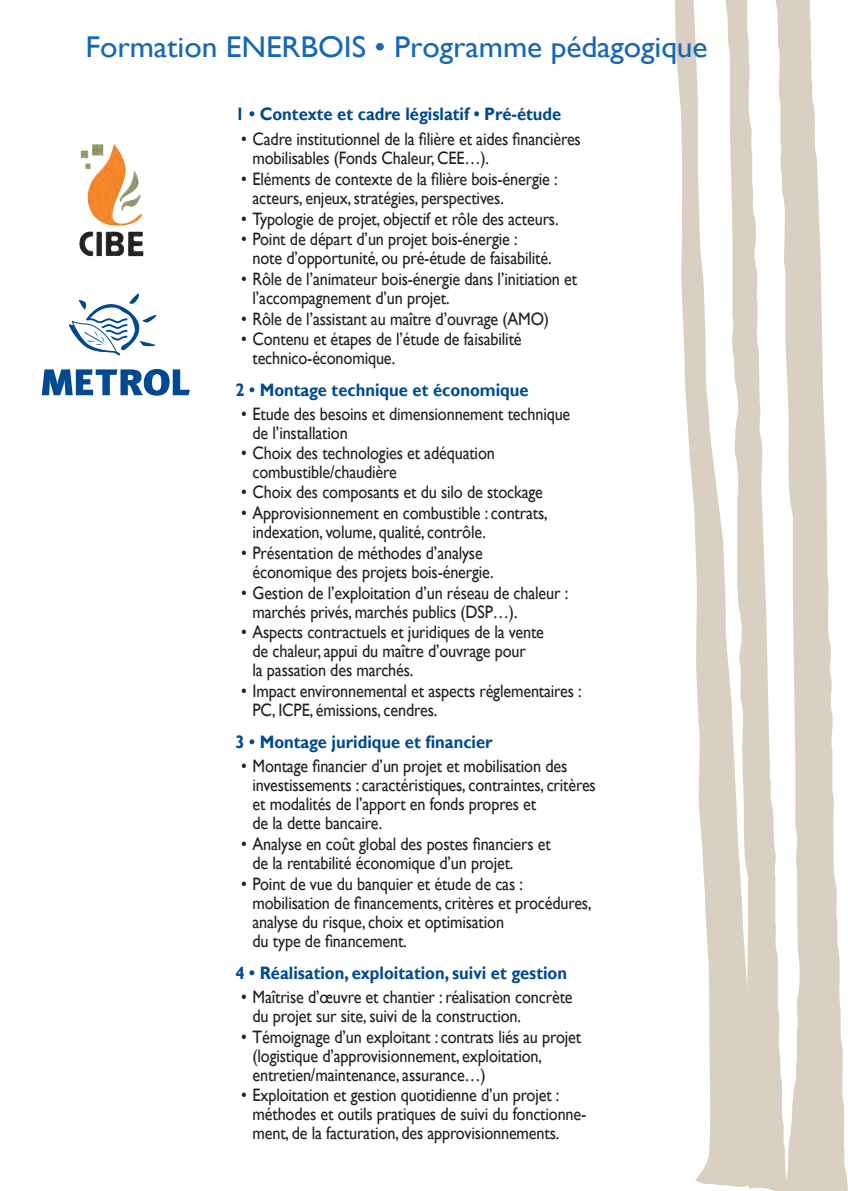
<style>
.page{position:relative;width:848px;height:1191px;background:#fff}
.page>*{position:absolute;margin:0;border:0;box-sizing:border-box;transform-origin:0 0}
.t1{font:30px "Gill Sans";letter-spacing:-.005em;color:#1768b4;scale:1.05 1}
.t2{font:18px/19px "Gill Sans";letter-spacing:-.01em;color:#231f20;scale:.9 1}
.t3{font:700 18px "Gill Sans";color:#014990;scale:.92 1}
</style>
<div class="page">
<svg style="left:674px;top:0;width:47px;height:1185px"></svg>
<svg style="left:721px;top:0;width:49px;height:1190px;fill:#dad0c1"></svg>
<svg style="left:770px;top:0;width:78px;height:1191px;fill:#dad0c1"></svg>
<img style="left:79px;top:144px;width:64px;height:112px">
<svg style="left:42px;top:369px;width:148px;height:27px"></svg>
<svg style="left:69px;top:293px;width:88px;height:63px"></svg>
<h1 class="t1" style="left:85px;top:30px;width:594px">Formation ENERBOIS • Programme pédagogique</h1>
<p class="t3" style="left:235px;top:104px;width:356px">1 • Contexte et cadre législatif • Pré-étude</p>
<p class="t2" style="left:252px;top:130px;width:366px;text-indent:-11px">• Cadre institutionnel de la filière et aides financières mobilisables (Fonds Chaleur, CEE…).</p>
<p class="t2" style="left:252px;top:170px;width:340px;text-indent:-11px">• Eléments de contexte de la filière bois-énergie : acteurs, enjeux, stratégies, perspectives.</p>
<p class="t2" style="left:241px;top:209px;width:354px">• Typologie de projet, objectif et rôle des acteurs.</p>
<p class="t2" style="left:252px;top:230px;width:334px;text-indent:-11px">• Point de départ d’un projet bois-énergie : note d’opportunité, ou pré-étude de faisabilité.</p>
<p class="t2" style="left:252px;top:270px;width:362px;text-indent:-11px">• Rôle de l’animateur bois-énergie dans l’initiation et l’accompagnement d’un projet.</p>
<p class="t2" style="left:241px;top:309px;width:343px">• Rôle de l’assistant au maître d’ouvrage (AMO)</p>
<p class="t2" style="left:252px;top:330px;width:300px;text-indent:-11px">• Contenu et étapes de l’étude de faisabilité technico-économique.</p>
<p class="t3" style="left:235px;top:379px;width:320px">2 • Montage technique et économique</p>
<p class="t2" style="left:252px;top:405px;width:355px;text-indent:-11px">• Etude des besoins et dimensionnement technique de l’installation</p>
<p class="t2" style="left:252px;top:444px;width:271px;text-indent:-11px">• Choix des technologies et adéquation combustible/chaudière</p>
<p class="t2" style="left:241px;top:483px;width:337px">• Choix des composants et du silo de stockage</p>
<p class="t2" style="left:252px;top:504px;width:329px;text-indent:-11px">• Approvisionnement en combustible : contrats, indexation, volume, qualité, contrôle.</p>
<p class="t2" style="left:252px;top:543px;width:269px;text-indent:-11px">• Présentation de méthodes d’analyse économique des projets bois-énergie.</p>
<p class="t2" style="left:252px;top:583px;width:352px;text-indent:-11px">• Gestion de l’exploitation d’un réseau de chaleur : marchés privés, marchés publics (DSP…).</p>
<p class="t2" style="left:252px;top:623px;width:325px;text-indent:-11px">• Aspects contractuels et juridiques de la vente de chaleur, appui du maître d’ouvrage pour<br>la passation des marchés.</p>
<p class="t2" style="left:252px;top:682px;width:367px;text-indent:-11px">• Impact environnemental et aspects réglementaires :<br>PC, ICPE, émissions, cendres.</p>
<p class="t3" style="left:235px;top:730px;width:281px">3 • Montage juridique et financier</p>
<p class="t2" style="left:252px;top:757px;width:383px;text-indent:-11px">• Montage financier d’un projet et mobilisation des investissements : caractéristiques, contraintes, critères et modalités de l’apport en fonds propres et<br>de la dette bancaire.</p>
<p class="t2" style="left:252px;top:834px;width:333px;text-indent:-11px">• Analyse en coût global des postes financiers et de la rentabilité économique d’un projet.</p>
<p class="t2" style="left:252px;top:874px;width:378px;text-indent:-11px">• Point de vue du banquier et étude de cas : mobilisation de financements, critères et procédures, analyse du risque, choix et optimisation<br>du type de financement.</p>
<p class="t2" style="left:241px;top:987px;width:370px">• Maîtrise d’œuvre et chantier : réalisation concrète</p>
<p class="t2" style="left:241px;top:1027px;width:379px">• Témoignage d’un exploitant : contrats liés au projet</p>
<p class="t3" style="left:235px;top:961px;width:362px">4 • Réalisation, exploitation, suivi et gestion</p>
<p class="t2" style="left:252px;top:1006px;width:300px">du projet sur site, suivi de la construction.</p>
<p class="t2" style="left:252px;top:1046px;width:323px">(logistique d’approvisionnement, exploitation, entretien/maintenance, assurance…)</p>
<p class="t2" style="left:252px;top:1105px;width:372px">méthodes et outils pratiques de suivi du fonctionne&shy;ment, de la facturation, des approvisionnements.</p>
<p class="t2" style="left:241px;top:1086px;width:355px">• Exploitation et gestion quotidienne d’un projet :</p>
</div>
